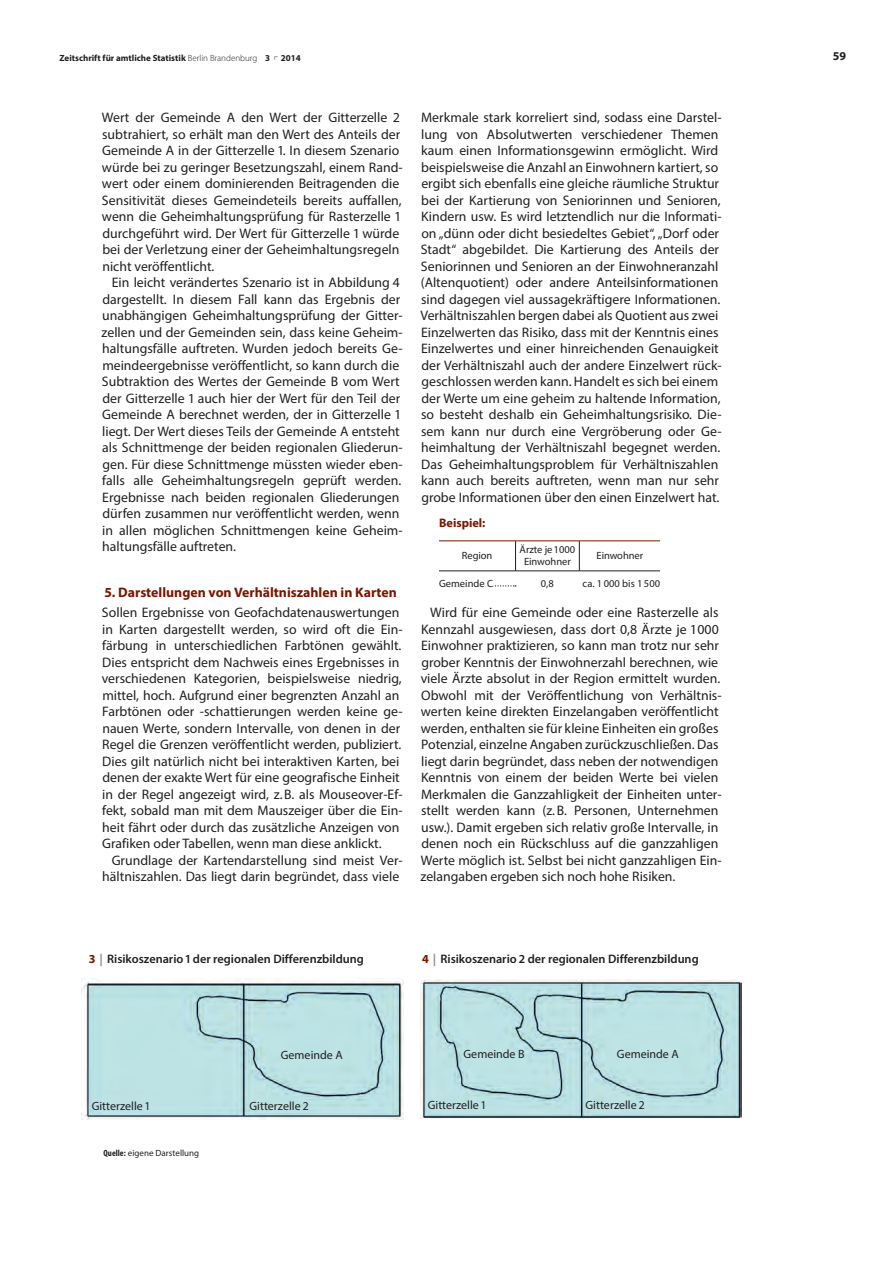
<style>
.page{position:relative;width:893px;height:1263px;background:#fff}
.page>*{position:absolute;margin:0;border:0;box-sizing:border-box;transform-origin:0 0}
.t1{font:13.8px/16.5px "Myriad Pro";color:#231f20}
.t2{font:700 13.8px "Myriad Pro";color:#791600}
.t3{font:600 12.3px "Myriad Pro";color:#231f20}
.t4{font:700 12.3px "Myriad Pro";color:#791600}
.t5{font:12px "Myriad Pro";color:#231f20}
.t6{font:700 12px "Myriad Pro";color:#231f20}
.t7{font:10.5px/12px "Myriad Pro";letter-spacing:-.005em;color:#231f20;text-align:center}
.t8{font:700 9px "Myriad Pro";color:#231f20}
.t9{font:9px "Myriad Pro";letter-spacing:.005em;color:#231f20}
.s1{font-weight:300}
.s2{font-weight:700;color:#791600}
.s3{font-weight:700;color:#8f9194}
.s4{font-weight:700;font-stretch:condensed}
</style>
<div class="page">
<hr style="left:515px;top:541px;width:1px;height:30px;background:#231f20">
<hr style="left:579px;top:541px;width:1px;height:30px;background:#231f20">
<hr style="left:439px;top:540px;width:221px;height:1px;background:#791600">
<hr style="left:439px;top:570px;width:76px;height:1px;background:#231f20">
<hr style="left:516px;top:570px;width:63px;height:1px;background:#231f20">
<hr style="left:580px;top:570px;width:80px;height:1px;background:#231f20">
<svg style="left:493px;top:585px;width:23px;height:1px"></svg>
<img style="left:81px;top:978px;width:322px;height:142px">
<img style="left:420px;top:979px;width:321px;height:140px">
<p class="t8" style="left:60px;top:52px;width:243px">Zeitschrift für amtliche Statistik <span class="s1">Berlin Brandenburg</span> 3 <sup>┏</sup> 2014</p>
<p class="t6" style="left:833px;top:49px;width:15px">59</p>
<p class="t1" style="left:102px;top:109px;width:302px">Wert der Gemeinde A den Wert der Gitterzelle 2 subtrahiert, so erhält man den Wert des Anteils der Gemeinde A in der Gitterzelle 1. In diesem Szenario würde bei zu geringer Besetzungszahl, einem Rand&shy;wert oder einem dominierenden Beitragenden die Sensitivität dieses Gemeindeteils bereits auffallen, wenn die Geheimhaltungsprüfung für Rasterzelle 1 durchgeführt wird. Der Wert für Gitterzelle 1 würde bei der Verletzung einer der Geheimhaltungsregeln nicht veröffentlicht.</p>
<p class="t1" style="left:102px;top:274px;width:302px;text-indent:10px">Ein leicht verändertes Szenario ist in Abbildung 4 dargestellt. In diesem Fall kann das Ergebnis der unabhängigen Geheimhaltungsprüfung der Gitter&shy;zellen und der Gemeinden sein, dass keine Geheim&shy;haltungsfälle auftreten. Wurden jedoch bereits Ge&shy;meindeergebnisse veröffentlicht, so kann durch die Subtraktion des Wertes der Gemeinde B vom Wert der Gitterzelle 1 auch hier der Wert für den Teil der Gemeinde A berechnet werden, der in Gitterzelle 1 liegt. Der Wert dieses Teils der Gemeinde A entsteht als Schnittmenge der beiden regionalen Gliederun&shy;gen. Für diese Schnittmenge müssten wieder eben&shy;falls alle Geheimhaltungsregeln geprüft werden.<br>Ergebnisse nach beiden regionalen Gliederungen dürfen zusammen nur veröffentlicht werden, wenn in allen möglichen Schnittmengen keine Geheim&shy;haltungsfälle auftreten.</p>
<p class="t2" style="left:105px;top:583px;width:294px">5. Darstellungen von Verhältniszahlen in Karten</p>
<p class="t1" style="left:102px;top:604px;width:302px">Sollen Ergebnisse von Geofachdatenauswertungen in Karten dargestellt werden, so wird oft die Ein&shy;färbung in unterschiedlichen Farbtönen gewählt.<br>Dies entspricht dem Nachweis eines Ergebnisses in verschiedenen Kategorien, beispielsweise niedrig, mittel, hoch. Aufgrund einer begrenzten Anzahl an Farbtönen oder -schattierungen werden keine ge&shy;nauen Werte, sondern Intervalle, von denen in der Regel die Grenzen veröffentlicht werden, publiziert.<br>Dies gilt natürlich nicht bei interaktiven Karten, bei denen der exakte Wert für eine geografische Einheit in der Regel angezeigt wird, z.B. als Mouseover-Ef&shy;fekt, sobald man mit dem Mauszeiger über die Ein&shy;heit fährt oder durch das zusätzliche Anzeigen von Grafiken oder Tabellen, wenn man diese anklickt.</p>
<p class="t1" style="left:102px;top:852px;width:302px;text-align:right">Grundlage der Kartendarstellung sind meist Ver&shy;hältniszahlen. Das liegt darin begründet, dass viele</p>
<p class="t1" style="left:420px;top:109px;width:303px">Merkmale stark korreliert sind, sodass eine Darstel&shy;lung von Absolutwerten verschiedener Themen kaum einen Informationsgewinn ermöglicht. Wird beispielsweise die Anzahl an Einwohnern kartiert, so ergibt sich ebenfalls eine gleiche räumliche Struktur bei der Kartierung von Seniorinnen und Senioren, Kindern usw. Es wird letztendlich nur die Informati&shy;on „dünn oder dicht besiedeltes Gebiet“, „Dorf oder Stadt“ abgebildet. Die Kartierung des Anteils der Seniorinnen und Senioren an der Einwohneranzahl (Altenquotient) oder andere Anteilsinformationen sind dagegen viel aussagekräftigere Informationen.<br>Verhältniszahlen bergen dabei als Quotient aus zwei Einzelwerten das Risiko, dass mit der Kenntnis eines Einzelwertes und einer hinreichenden Genauigkeit der Verhältniszahl auch der andere Einzelwert rück&shy;geschlossen werden kann. Handelt es sich bei einem der Werte um eine geheim zu haltende Information, so besteht deshalb ein Geheimhaltungsrisiko. Die&shy;sem kann nur durch eine Vergröberung oder Ge&shy;heimhaltung der Verhältniszahl begegnet werden.<br>Das Geheimhaltungsproblem für Verhältniszahlen kann auch bereits auftreten, wenn man nur sehr grobe Informationen über den einen Einzelwert hat.</p>
<p class="t4" style="left:439px;top:515px;width:48px">Beispiel:</p>
<p class="t7" style="left:462px;top:549px;width:32px">Region</p>
<p class="t7" style="left:520px;top:543px;width:57px">Ärzte je 1000<br>Einwohner</p>
<p class="t7" style="left:597px;top:549px;width:48px">Einwohner</p>
<p class="t7" style="left:439px;top:577px;width:56px">Gemeinde C</p>
<p class="t7" style="left:541px;top:577px;width:15px">0,8</p>
<p class="t7" style="left:583px;top:577px;width:79px">ca. 1 000 bis 1 500</p>
<p class="t1" style="left:421px;top:604px;width:303px;text-indent:10px">Wird für eine Gemeinde oder eine Rasterzelle als Kennzahl ausgewiesen, dass dort 0,8 Ärzte je 1000<br>Einwohner praktizieren, so kann man trotz nur sehr grober Kenntnis der Einwohnerzahl berechnen, wie viele Ärzte absolut in der Region ermittelt wurden.<br>Obwohl mit der Veröffentlichung von Verhältnis&shy;werten keine direkten Einzelangaben veröffentlicht werden, enthalten sie für kleine Einheiten ein großes Potenzial, einzelne Angaben zurückzuschließen. Das liegt darin begründet, dass neben der notwendigen Kenntnis von einem der beiden Werte bei vielen Merkmalen die Ganzzahligkeit der Einheiten unter&shy;stellt werden kann (z.B. Personen, Unternehmen usw.). Damit ergeben sich relativ große Intervalle, in denen noch ein Rückschluss auf die ganzzahligen Werte möglich ist. Selbst bei nicht ganzzahligen Ein&shy;zelangaben ergeben sich noch hohe Risiken.</p>
<p class="t3" style="left:89px;top:950px;width:276px"><span class="s2">3</span> <span class="s3">|</span> Risikoszenario 1 der regionalen Differenzbildung</p>
<p class="t3" style="left:422px;top:950px;width:278px"><span class="s2">4</span> <span class="s3">|</span> Risikoszenario 2 der regionalen Differenzbildung</p>
<p class="t5" style="left:92px;top:1099px;width:59px">Gitterzelle 1</p>
<p class="t9" style="left:103px;top:1147px;width:97px"><span class="s4">Quelle:</span> eigene Darstellung</p>
<p class="t5" style="left:281px;top:1047px;width:63px">Gemeinde A</p>
<p class="t5" style="left:249px;top:1099px;width:59px">Gitterzelle 2</p>
<p class="t5" style="left:463px;top:1046px;width:63px">Gemeinde B</p>
<p class="t5" style="left:428px;top:1098px;width:59px">Gitterzelle 1</p>
<p class="t5" style="left:617px;top:1046px;width:63px">Gemeinde A</p>
<p class="t5" style="left:586px;top:1098px;width:59px">Gitterzelle 2</p>
</div>
